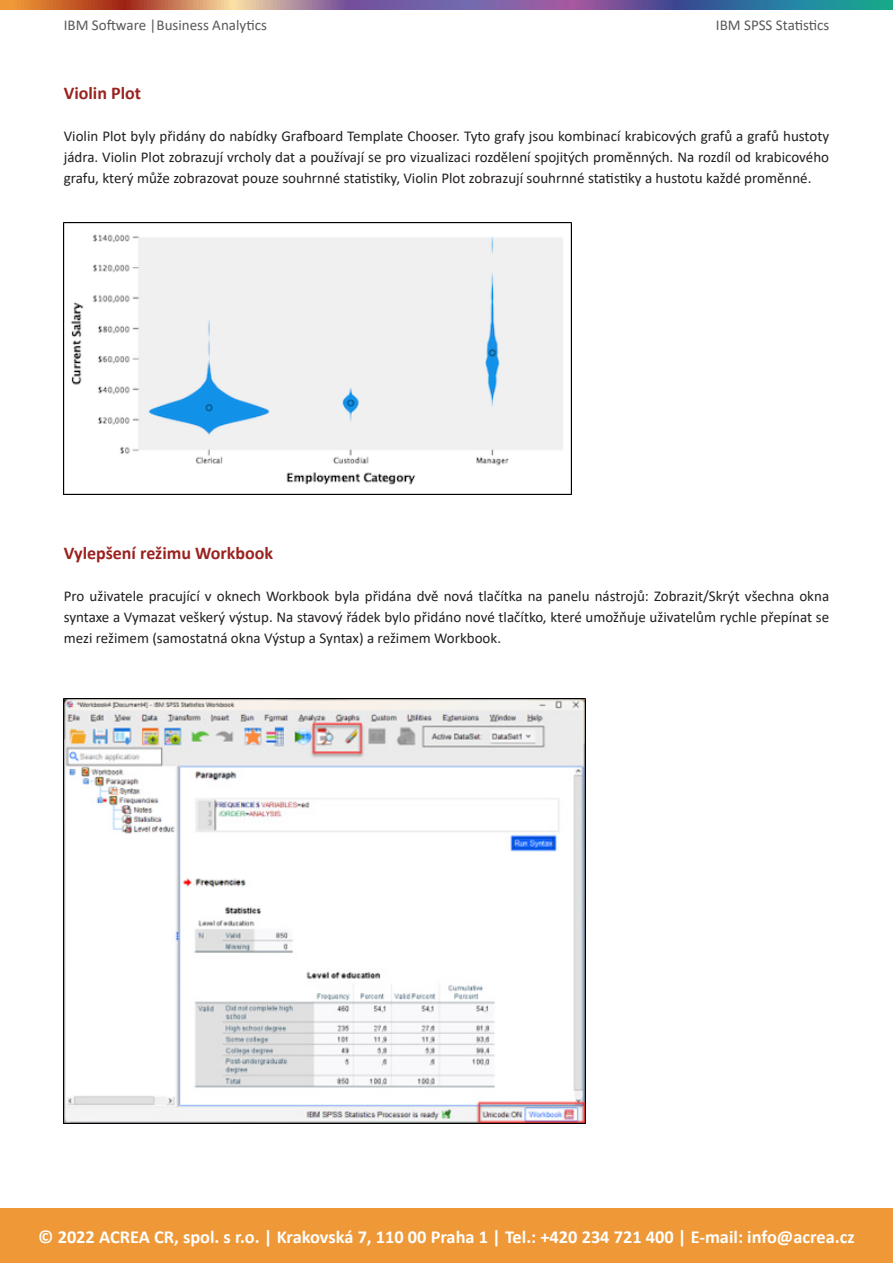
<style>
.page{position:relative;width:893px;height:1263px;background:#fff}
.page>*{position:absolute;margin:0;border:0;box-sizing:border-box;transform-origin:0 0}
.t1{font:700 18.3px "Calibri";color:#fff}
.t2{font:700 18px "Calibri";color:#9a221f}
.t3{font:15px/21px "Calibri";color:#231f20;text-align:justify}
.t4{font:15px "Calibri";color:#57585a}
</style>
<div class="page">
<div style="left:0;top:1209px;width:893px;height:54px;background:#ee9837"></div>
<svg style="left:0;top:0;width:893px;height:9px;background:#827085"></svg>
<img style="left:64px;top:222px;width:507px;height:272px">
<img style="left:64px;top:698px;width:522px;height:426px">
<p class="t4" style="left:64px;top:14px;width:205px">IBM Software |Business Analytics</p>
<p class="t4" style="left:716px;top:14px;width:115px">IBM SPSS Statistics</p>
<p class="t2" style="left:64px;top:80px;width:79px">Violin Plot</p>
<p class="t3" style="left:64px;top:125px;width:767px">Violin Plot byly přidány do nabídky Grafboard Template Chooser. Tyto grafy jsou kombinací krabicových grafů a grafů hustoty jádra. Violin Plot zobrazují vrcholy dat a používají se pro vizualizaci rozdělení spojitých proměnných. Na rozdíl od krabicového grafu, který může zobrazovat pouze souhrnné statistiky, Violin Plot zobrazují souhrnné statistiky a hustotu každé proměnné.</p>
<p class="t2" style="left:64px;top:540px;width:211px">Vylepšení režimu Workbook</p>
<p class="t3" style="left:64px;top:585px;width:767px">Pro uživatele pracující v oknech Workbook byla přidána dvě nová tlačítka na panelu nástrojů: Zobrazit/Skrýt všechna okna syntaxe a Vymazat veškerý výstup. Na stavový řádek bylo přidáno nové tlačítko, které umožňuje uživatelům rychle přepínat se mezi režimem (samostatná okna Výstup a Syntax) a režimem Workbook.</p>
<p class="t1" style="left:38px;top:1224px;width:818px">© 2022 ACREA CR, spol. s r.o. | Krakovská 7, 110 00 Praha 1 | Tel.: +420 234 721 400 | E-mail: info@acrea.cz</p>
</div>
